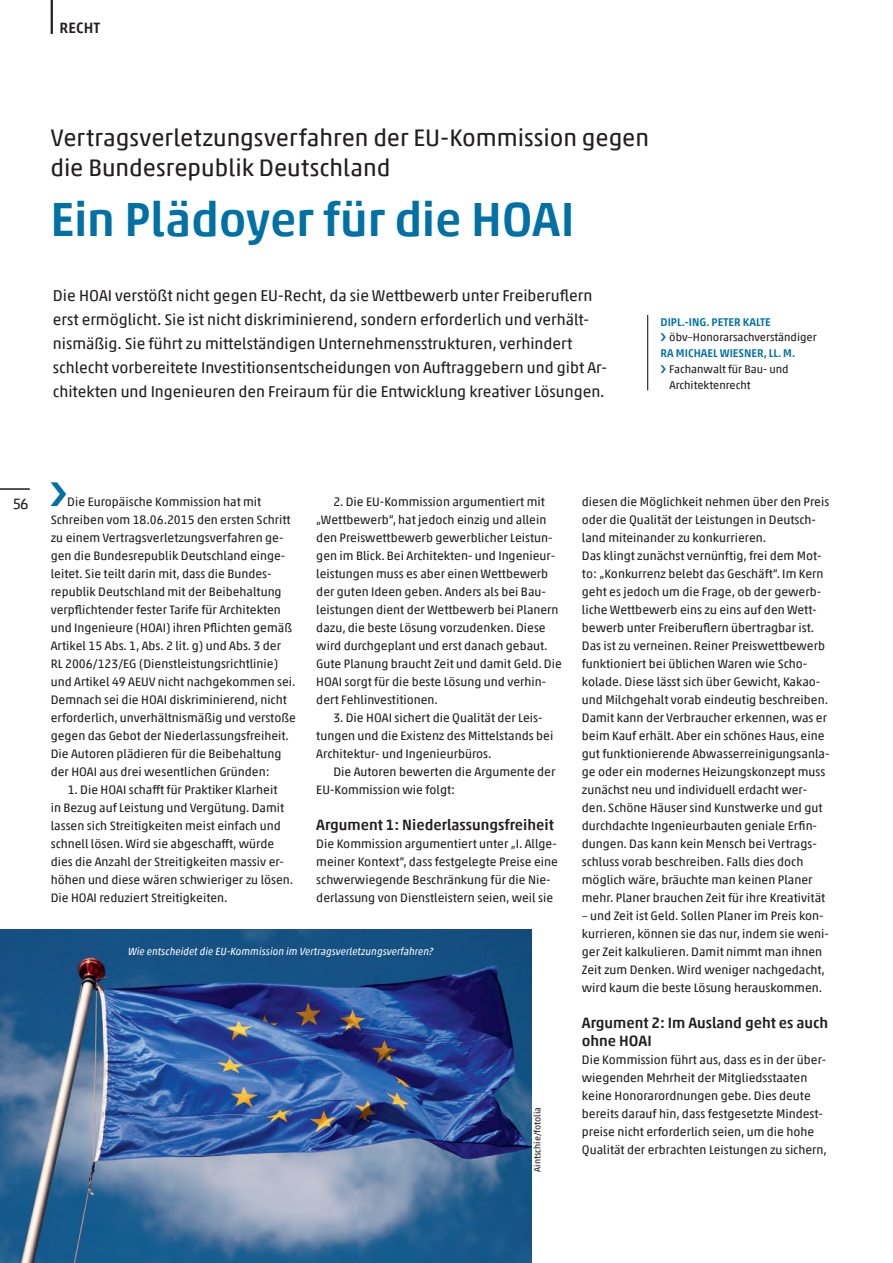
<style>
.page{position:relative;width:893px;height:1263px;background:#fff}
.page>*{position:absolute;margin:0;border:0;box-sizing:border-box;transform-origin:0 0}
.t1{font:500 48px "Akko Pro";letter-spacing:-.005em;color:#0071a5}
.t2{font:24px/30px "Akko Pro";color:#231f20}
.t3{font:15.75px/24px "Akko Pro";color:#231f20}
.t4{font:500 15px/18px "Akko Pro";color:#231f20}
.t5{font:15px "Akko Pro";color:#231f20}
.t6{font:12.3px/18px "Akko Pro";color:#231f20}
.t7{font:11.25px/15.8px "Akko Pro";color:#231f20}
.t8{font:500 11.25px "Akko Pro";color:#0071a5}
.t9{font:italic 10.5px "Akko Pro";color:#fff}
.t10{font:9px "Akko Pro";color:#231f20}
</style>
<div class="page">
<hr style="left:51px;top:0;width:2px;height:34px;background:#231f20">
<hr style="left:0;top:488px;width:30px;height:2px;background:#231f20">
<hr style="left:647px;top:315px;width:1px;height:75px;background:#231f20">
<img style="left:0;top:929px;width:531px;height:334px">
<p class="t4" style="left:60px;top:18px;width:42px">RECHT</p>
<h2 class="t2" style="left:50px;top:122px;width:600px">Vertragsverletzungsverfahren der EU-Kommission gegen die Bundesrepublik Deutschland</h2>
<h1 class="t1" style="left:50px;top:189px;width:526px">Ein Plädoyer für die HOAI</h1>
<p class="t3" style="left:53px;top:284px;width:556px">Die HOAI verstößt nicht gegen EU-Recht, da sie Wettbewerb unter Freiberuflern erst ermöglicht. Sie ist nicht diskriminierend, sondern erforderlich und verhält&shy;nismäßig. Sie führt zu mittelständigen Unternehmensstrukturen, verhindert schlecht vorbereitete Investitionsentscheidungen von Auftraggebern und gibt Ar&shy;chitekten und Ingenieuren den Freiraum für die Entwicklung kreativer Lösungen.</p>
<p class="t8" style="left:660px;top:315px;width:112px">DIPL.-ING. PETER KALTE</p>
<p class="t7" style="left:669px;top:329px;width:149px">öbv–Honorarsachverständiger</p>
<p class="t8" style="left:660px;top:346px;width:136px">RA MICHAEL WIESNER, LL. M.</p>
<p class="t7" style="left:669px;top:361px;width:121px">Fachanwalt für Bau- und<br>Architektenrecht</p>
<p class="t5" style="left:13px;top:494px;width:17px">56</p>
<p class="t6" style="left:51px;top:492px;width:247px;text-indent:17px">Die Europäische Kommission hat mit Schreiben vom 18.06.2015 den ersten Schritt zu einem Vertragsverletzungsverfahren ge&shy;gen die Bundesrepublik Deutschland einge&shy;leitet. Sie teilt darin mit, dass die Bundes&shy;republik Deutschland mit der Beibehaltung verpflichtender fester Tarife für Architekten und Ingenieure (HOAI) ihren Pflichten gemäß Artikel 15 Abs. 1, Abs. 2 lit. g) und Abs. 3 der RL 2006/123/EG (Dienstleistungsrichtlinie) und Artikel 49 AEUV nicht nachgekommen sei.<br>Demnach sei die HOAI diskriminierend, nicht erforderlich, unverhältnismäßig und verstoße gegen das Gebot der Niederlassungsfreiheit.<br>Die Autoren plädieren für die Beibehaltung der HOAI aus drei wesentlichen Gründen:</p>
<p class="t6" style="left:51px;top:780px;width:244px;text-indent:17px">1. Die HOAI schafft für Praktiker Klarheit<br>in Bezug auf Leistung und Vergütung. Damit lassen sich Streitigkeiten meist einfach und schnell lösen. Wird sie abgeschafft, würde dies die Anzahl der Streitigkeiten massiv er&shy;höhen und diese wären schwieriger zu lösen.<br>Die HOAI reduziert Streitigkeiten.</p>
<p class="t6" style="left:316px;top:492px;width:247px;text-indent:17px">2. Die EU-Kommission argumentiert mit „Wettbewerb“, hat jedoch einzig und allein den Preiswettbewerb gewerblicher Leistun&shy;gen im Blick. Bei Architekten- und Ingenieur&shy;leistungen muss es aber einen Wettbewerb der guten Ideen geben. Anders als bei Bau&shy;leistungen dient der Wettbewerb bei Planern dazu, die beste Lösung vorzudenken. Diese wird durchgeplant und erst danach gebaut.<br>Gute Planung braucht Zeit und damit Geld. Die HOAI sorgt für die beste Lösung und verhin&shy;dert Fehlinvestitionen.</p>
<p class="t6" style="left:316px;top:708px;width:238px;text-indent:17px">3. Die HOAI sichert die Qualität der Leis&shy;tungen und die Existenz des Mittelstands bei<br>Architektur- und Ingenieurbüros.</p>
<p class="t6" style="left:316px;top:762px;width:241px;text-indent:17px">Die Autoren bewerten die Argumente der<br>EU-Kommission wie folgt:</p>
<p class="t4" style="left:316px;top:815px;width:239px">Argument 1: Niederlassungsfreiheit</p>
<p class="t6" style="left:316px;top:834px;width:243px">Die Kommission argumentiert unter „I. Allge&shy;meiner Kontext“, dass festgelegte Preise eine schwerwiegende Beschränkung für die Nie&shy;derlassung von Dienstleistern seien, weil sie</p>
<p class="t9" style="left:128px;top:945px;width:307px">Wie entscheidet die EU-Kommission im Vertragsverletzungsverfahren?</p>
<p class="t10" style="left:532px;top:1172px;width:66px;rotate:-90deg">Aintschie/fotolia</p>
<p class="t6" style="left:582px;top:492px;width:249px">diesen die Möglichkeit nehmen über den Preis oder die Qualität der Leistungen in Deutsch&shy;land miteinander zu konkurrieren.<br>Das klingt zunächst vernünftig, frei dem Mot&shy;to: „Konkurrenz belebt das Geschäft“. Im Kern geht es jedoch um die Frage, ob der gewerb&shy;liche Wettbewerb eins zu eins auf den Wett&shy;bewerb unter Freiberuflern übertragbar ist.<br>Das ist zu verneinen. Reiner Preiswettbewerb funktioniert bei üblichen Waren wie Scho&shy;kolade. Diese lässt sich über Gewicht, Kakao&shy;und Milchgehalt vorab eindeutig beschreiben.<br>Damit kann der Verbraucher erkennen, was er beim Kauf erhält. Aber ein schönes Haus, eine gut funktionierende Abwasserreinigungsanla&shy;ge oder ein modernes Heizungskonzept muss zunächst neu und individuell erdacht wer&shy;den. Schöne Häuser sind Kunstwerke und gut durchdachte Ingenieurbauten geniale Erfin&shy;dungen. Das kann kein Mensch bei Vertrags&shy;schluss vorab beschreiben. Falls dies doch möglich wäre, bräuchte man keinen Planer mehr. Planer brauchen Zeit für ihre Kreativität</p>
<p class="t6" style="left:582px;top:906px;width:249px">– und Zeit ist Geld. Sollen Planer im Preis kon&shy;kurrieren, können sie das nur, indem sie weni&shy;ger Zeit kalkulieren. Damit nimmt man ihnen Zeit zum Denken. Wird weniger nachgedacht, wird kaum die beste Lösung herauskommen.</p>
<p class="t4" style="left:582px;top:1013px;width:248px">Argument 2: Im Ausland geht es auch ohne HOAI</p>
<p class="t6" style="left:582px;top:1050px;width:246px">Die Kommission führt aus, dass es in der über&shy;wiegenden Mehrheit der Mitgliedsstaaten keine Honorarordnungen gebe. Dies deute bereits darauf hin, dass festgesetzte Mindest&shy;preise nicht erforderlich seien, um die hohe Qualität der erbrachten Leistungen zu sichern,</p>
</div>
